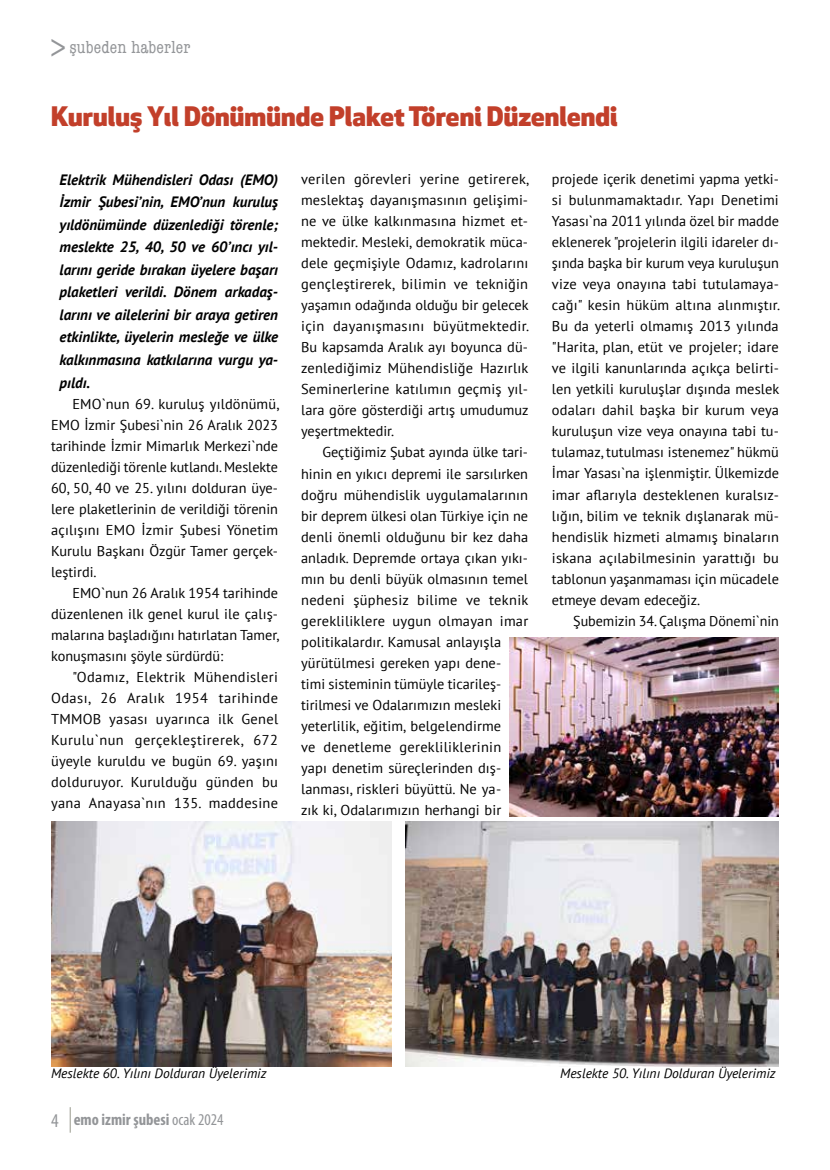
<style>
.page{position:relative;width:830px;height:1170px;background:#fff}
.page>*{position:absolute;margin:0;border:0;box-sizing:border-box;transform-origin:0 0}
.t1{font:800 26.25px "Apex New";letter-spacing:.005em;color:#c23f2a}
.t2{font:condensed 18px "American Typewriter";letter-spacing:.01em;color:#939598}
.t3{font:700 condensed 16.5px "Myriad Pro";color:#939598}
.t4{font:italic 700 15px/22.5px "PT Sans";color:#000;text-align:justify}
.t5{font:14.25px/21px "PT Sans";letter-spacing:.005em;color:#000;text-align:justify}
.t6{font:italic 13.5px "PT Sans";color:#000}
.s1{font-family:"Apex New";font-stretch:normal;font-size:33px}
.s2{font-weight:400;font-size:19.5px}
.s3{font-weight:400}
</style>
<div class="page">
<svg style="left:70px;top:1107px;width:1px;height:25px"></svg>
<img style="left:51px;top:821px;width:340px;height:245px">
<img style="left:405px;top:821px;width:373px;height:245px">
<img style="left:509px;top:637px;width:269px;height:179px">
<p class="t2" style="left:50px;top:33px;width:142px"><span class="s1">&gt;</span>şubeden haberler</p>
<h1 class="t1" style="left:51px;top:98px;width:568px">Kuruluş Yıl Dönümünde Plaket Töreni Düzenlendi</h1>
<p class="t4" style="left:60px;top:168px;width:220px">Elektrik Mühendisleri Odası (EMO)<br>İzmir Şubesi’nin, EMO’nun kuruluş yıldönümünde düzenlediği törenle; meslekte 25, 40, 50 ve 60’ıncı yıl&shy;larını geride bırakan üyelere başarı plaketleri verildi. Dönem arkadaş&shy;larını ve ailelerini bir araya getiren etkinlikte, üyelerin mesleğe ve ülke kalkınmasına katkılarına vurgu ya&shy;pıldı.</p>
<p class="t5" style="left:51px;top:392px;width:229px;text-indent:21px">EMO`nun 69. kuruluş yıldönümü, EMO İzmir Şubesi`nin 26 Aralık 2023 tarihinde İzmir Mimarlık Merkezi`nde düzenlediği törenle kutlandı. Meslekte 60, 50, 40 ve 25. yılını dolduran üye&shy;lere plaketlerinin de verildiği törenin açılışını EMO İzmir Şubesi Yönetim Kurulu Başkanı Özgür Tamer gerçek&shy;leştirdi.</p>
<p class="t5" style="left:51px;top:581px;width:229px;text-indent:21px">EMO`nun 26 Aralık 1954 tarihinde düzenlenen ilk genel kurul ile çalış&shy;malarına başladığını hatırlatan Tamer, konuşmasını şöyle sürdürdü:</p>
<p class="t5" style="left:51px;top:665px;width:228px;text-indent:21px">"Odamız, Elektrik Mühendisleri Odası, 26 Aralık 1954 tarihinde TMMOB yasası uyarınca ilk Genel Kurulu`nun gerçekleştirerek, 672 üyeyle kuruldu ve bugün 69. yaşını dolduruyor. Kurulduğu günden bu yana Anayasa`nın 135. maddesine</p>
<p class="t5" style="left:301px;top:168px;width:229px">verilen görevleri yerine getirerek, meslektaş dayanışmasının gelişimi&shy;ne ve ülke kalkınmasına hizmet et&shy;mektedir. Mesleki, demokratik müca&shy;dele geçmişiyle Odamız, kadrolarını gençleştirerek, bilimin ve tekniğin yaşamın odağında olduğu bir gelecek için dayanışmasını büyütmektedir.<br>Bu kapsamda Aralık ayı boyunca dü&shy;zenlediğimiz Mühendisliğe Hazırlık Seminerlerine katılımın geçmiş yıl&shy;lara göre gösterdiği artış umudumuz yeşertmektedir.</p>
<p class="t5" style="left:301px;top:441px;width:229px;text-align:left;text-indent:21px">Geçtiğimiz Şubat ayında ülke tari&shy;hinin en yıkıcı depremi ile sarsılırken doğru mühendislik uygulamalarının bir deprem ülkesi olan Türkiye için ne denli önemli olduğunu bir kez daha anladık. Depremde ortaya çıkan yıkı&shy;mın bu denli büyük olmasının temel nedeni şüphesiz bilime ve teknik gerekliliklere uygun olmayan imar politikalardır. Kamusal anlayışla yürütülmesi gereken yapı dene&shy;timi sisteminin tümüyle ticarileş&shy;tirilmesi ve Odalarımızın mesleki yeterlilik, eğitim, belgelendirme<br>ve denetleme gerekliliklerinin yapı denetim süreçlerinden dış&shy;lanması, riskleri büyüttü. Ne ya-<br>zık ki, Odalarımızın herhangi bir</p>
<p class="t5" style="left:551px;top:168px;width:230px">projede içerik denetimi yapma yetki&shy;si bulunmamaktadır. Yapı Denetimi Yasası`na 2011 yılında özel bir madde eklenerek "projelerin ilgili idareler dı&shy;şında başka bir kurum veya kuruluşun vize veya onayına tabi tutulamaya&shy;cağı" kesin hüküm altına alınmıştır.<br>Bu da yeterli olmamış 2013 yılında "Harita, plan, etüt ve projeler; idare ve ilgili kanunlarında açıkça belirti&shy;len yetkili kuruluşlar dışında meslek odaları dahil başka bir kurum veya kuruluşun vize veya onayına tabi tu&shy;tulamaz, tutulması istenemez" hükmü İmar Yasası`na işlenmiştir. Ülkemizde imar aflarıyla desteklenen kuralsız&shy;lığın, bilim ve teknik dışlanarak mü&shy;hendislik hizmeti almamış binaların iskana açılabilmesinin yarattığı bu tablonun yaşanmaması için mücadele etmeye devam edeceğiz.</p>
<p class="t5" style="left:573px;top:609px;width:207px">Şubemizin 34. Çalışma Dönemi`nin</p>
<p class="t6" style="left:51px;top:1064px;width:217px">Meslekte 60. Yılını Dolduran Üyelerimiz</p>
<p class="t6" style="left:560px;top:1064px;width:217px">Meslekte 50. Yılını Dolduran Üyelerimiz</p>
<p class="t3" style="left:51px;top:1109px;width:174px"><span class="s2">4</span> emo izmir şubesi <span class="s3">ocak 2024</span></p>
</div>
